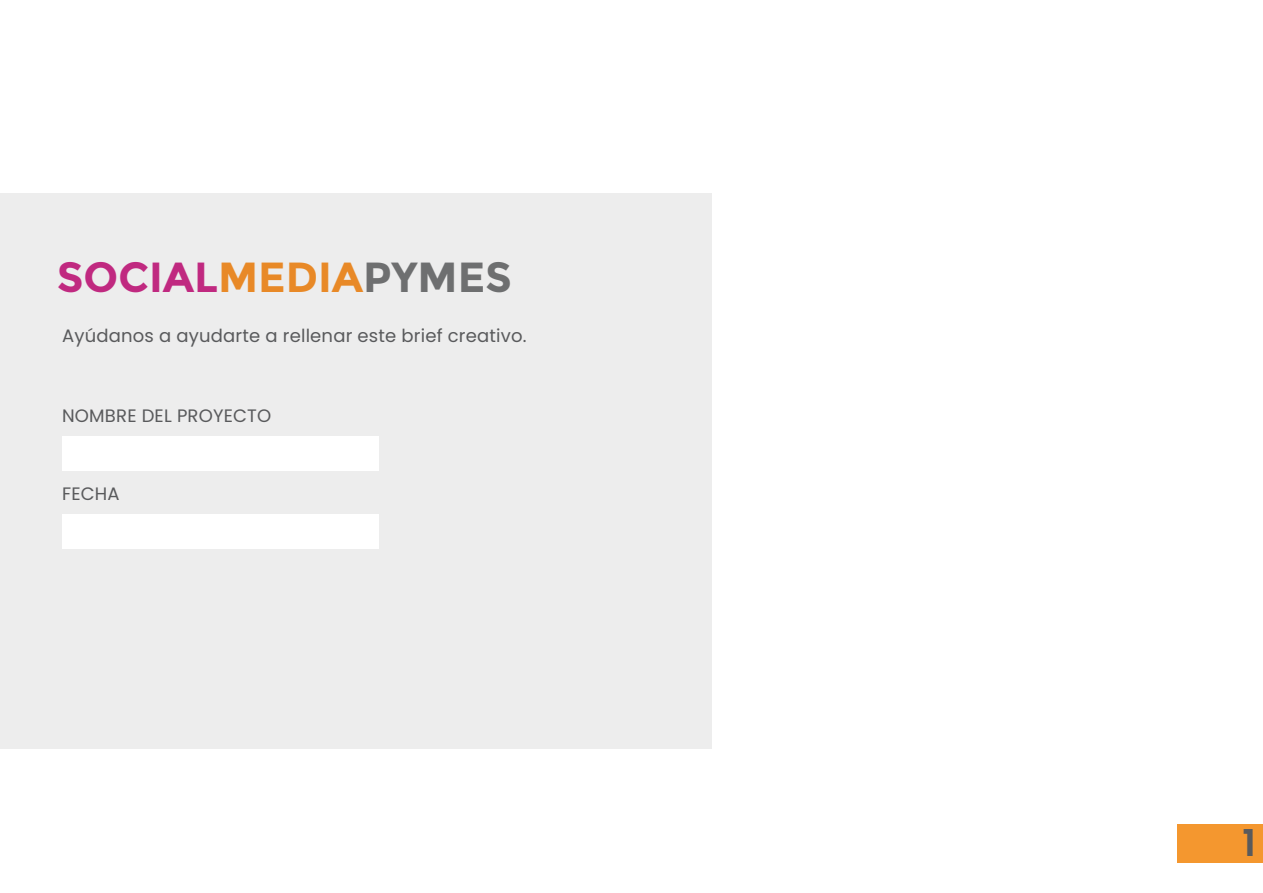
<style>
.page{position:relative;width:1263px;height:893px;background:#fff}
.page>*{position:absolute;margin:0;border:0;box-sizing:border-box;transform-origin:0 0}
.t1{font:700 42px "Montserrat";color:#c02980}
.t2{font:600 37.05px "Poppins";color:#595a5c}
.t3{font:18px "Poppins";letter-spacing:.01em;color:#595a5c}
.s1{color:#e88927}
.s2{color:#6e6f70}
</style>
<div class="page">
<div style="left:1177px;top:824px;width:86px;height:39px;background:#f4972f"></div>
<div style="left:0;top:193px;width:711px;height:555px;background:#ededed"></div>
<div style="left:62px;top:436px;width:316px;height:34px;background:#fff"></div>
<div style="left:62px;top:515px;width:316px;height:34px;background:#fff"></div>
<h1 class="t1" style="left:57px;top:253px;width:457px">SOCIAL<span class="s1">MEDIA</span><span class="s2">PYMES</span></h1>
<p class="t3" style="left:62px;top:325px;width:466px">Ayúdanos a ayudarte a rellenar este brief creativo.</p>
<p class="t3" style="left:62px;top:405px;width:211px">NOMBRE DEL PROYECTO</p>
<p class="t3" style="left:62px;top:483px;width:59px">FECHA</p>
<h2 class="t2" style="left:1242px;top:822px;width:15px">1</h2>
</div>
